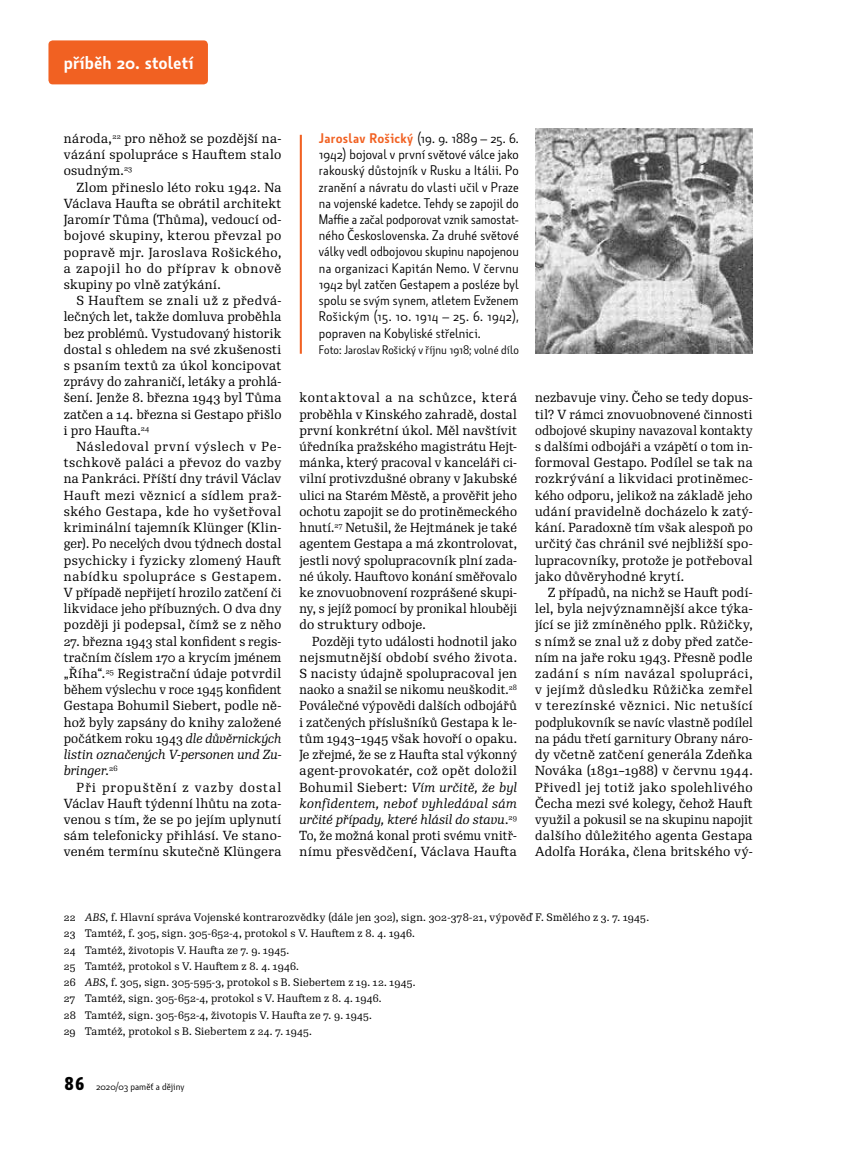
<style>
.page{position:relative;width:859px;height:1149px;background:#fff}
.page>*{position:absolute;margin:0;border:0;box-sizing:border-box;transform-origin:0 0}
.t1{font:600 18px "Botanika Std";color:#fff}
.t2{font:13.5px/16.2px "Botanika Std";letter-spacing:.01em;color:#000;text-align:justify}
.t3{font:12.75px/16.2px "Re Public Std";letter-spacing:.025em;color:#000;text-align:justify}
.t4{font:12.75px/16.2px "Re Public Std";letter-spacing:.025em;color:#000;text-align:justify;scale:.96 1}
.t5{font:12px "Botanika Std";letter-spacing:.005em;color:#000}
.t6{font:10.5px/16.2px "Re Public Std";letter-spacing:.02em;color:#000}
.t7{font:9.75px "Botanika Std";color:#000}
.s1{font-style:italic}
.s2{font-weight:600;color:#f16122}
.s3{font-family:"Botanika Mono";font-weight:700;font-size:18px}
</style>
<div class="page">
<div style="left:48px;top:40px;width:160px;height:44px;background:#f16122;border-radius:4px"></div>
<hr style="left:300px;top:135px;width:2px;height:218px;background:#f16122">
<img style="left:536px;top:128px;width:217px;height:225px">
<h1 class="t1" style="left:64px;top:50px;width:131px">příběh 20. století</h1>
<p class="t3" style="left:64px;top:130px;width:219px">národa,<sup>22</sup> pro něhož se pozdější na&shy;vázání spolupráce s Hauftem stalo osudným.<sup>23</sup></p>
<p class="t3" style="left:64px;top:179px;width:219px;text-indent:13px">Zlom přineslo léto roku 1942. Na Václava Haufta se obrátil architekt Jaromír Tůma (Thůma), vedoucí od&shy;bojové skupiny, kterou převzal po popravě mjr. Jaroslava Rošického, a zapojil ho do příprav k obnově skupiny po vlně zatýkání.</p>
<p class="t3" style="left:64px;top:292px;width:219px;text-indent:13px">S Hauftem se znali už z předvá&shy;lečných let, takže domluva proběhla bez problémů. Vystudovaný historik dostal s ohledem na své zkušenosti s psaním textů za úkol koncipovat zprávy do zahraničí, letáky a prohlá&shy;šení. Jenže 8. března 1943 byl Tůma zatčen a 14. března si Gestapo přišlo i pro Haufta.<sup>24</sup></p>
<p class="t3" style="left:64px;top:438px;width:219px;text-indent:13px">Následoval první výslech v Pe&shy;tschkově paláci a převoz do vazby na Pankráci. Příští dny trávil Václav Hauft mezi věznicí a sídlem praž&shy;ského Gestapa, kde ho vyšetřoval kriminální tajemník Klünger (Klin&shy;ger). Po necelých dvou týdnech dostal psychicky i fyzicky zlomený Hauft nabídku spolupráce s Gestapem.<br>V případě nepřijetí hrozilo zatčení či likvidace jeho příbuzných. O dva dny později ji podepsal, čímž se z něho</p>
<p class="t4" style="left:64px;top:633px;width:228px">27. března 1943 stal konfident s regis&shy;tračním číslem 170 a krycím jménem „Říha“.<sup>25</sup> Registrační údaje potvrdil během výslechu v roce 1945 konfident Gestapa Bohumil Siebert, podle ně&shy;hož byly zapsány do knihy založené počátkem roku 1943 <span class="s1">dle důvěrnických listin označených V-personen und Zu&shy;bringer</span>.<sup>26</sup></p>
<p class="t3" style="left:64px;top:778px;width:219px;text-indent:13px">Při propuštění z vazby dostal Václav Hauft týdenní lhůtu na zota&shy;venou s tím, že se po jejím uplynutí sám telefonicky přihlásí. Ve stano&shy;veném termínu skutečně Klüngera</p>
<p class="t2" style="left:319px;top:130px;width:201px"><span class="s2">Jaroslav Rošický</span> (19. 9. 1889 – 25. 6.<br>1942) bojoval v první světové válce jako rakouský důstojník v Rusku a Itálii. Po zranění a návratu do vlasti učil v Praze na vojenské kadetce. Tehdy se zapojil do Maffie a začal podporovat vznik samostat&shy;ného Československa. Za druhé světové války vedl odbojovou skupinu napojenou na organizaci Kapitán Nemo. V červnu 1942 byl zatčen Gestapem a posléze byl spolu se svým synem, atletem Evženem Rošickým (15. 10. 1914 – 25. 6. 1942), popraven na Kobyliské střelnici.</p>
<p class="t5" style="left:319px;top:341px;width:201px">Foto: Jaroslav Rošický v říjnu 1918; volné dílo</p>
<p class="t3" style="left:299px;top:390px;width:219px">kontaktoval a na schůzce, která proběhla v Kinského zahradě, dostal první konkrétní úkol. Měl navštívit úředníka pražského magistrátu Hejt&shy;mánka, který pracoval v kanceláři ci&shy;vilní protivzdušné obrany v Jakubské ulici na Starém Městě, a prověřit jeho ochotu zapojit se do protiněmeckého hnutí.<sup>27</sup> Netušil, že Hejtmánek je také agentem Gestapa a má zkontrolovat, jestli nový spolupracovník plní zada&shy;né úkoly. Hauftovo konání směřovalo ke znovuobnovení rozprášené skupi&shy;ny, s jejíž pomocí by pronikal hlouběji do struktury odboje.</p>
<p class="t3" style="left:299px;top:633px;width:219px;text-indent:13px">Později tyto události hodnotil jako nejsmutnější období svého života.<br>S nacisty údajně spolupracoval jen naoko a snažil se nikomu neuškodit.<sup>28<br></sup>Poválečné výpovědi dalších odbojářů i zatčených příslušníků Gestapa k le&shy;tům 1943–1945 však hovoří o opaku.<br>Je zřejmé, že se z Haufta stal výkonný agent-provokatér, což opět doložil Bohumil Siebert: <span class="s1">Vím určitě, že byl konfidentem, neboť vyhledával sám určité případy, které hlásil do stavu</span>.<sup>29<br></sup>To, že možná konal proti svému vnitř&shy;nímu přesvědčení, Václava Haufta</p>
<p class="t3" style="left:535px;top:390px;width:219px">nezbavuje viny. Čeho se tedy dopus&shy;til? V rámci znovuobnovené činnosti odbojové skupiny navazoval kontakty s dalšími odbojáři a vzápětí o tom in&shy;formoval Gestapo. Podílel se tak na rozkrývání a likvidaci protiněmec&shy;kého odporu, jelikož na základě jeho udání pravidelně docházelo k zatý&shy;kání. Paradoxně tím však alespoň po určitý čas chránil své nejbližší spo&shy;lupracovníky, protože je potřeboval jako důvěryhodné krytí.</p>
<p class="t3" style="left:535px;top:584px;width:219px;text-indent:13px">Z případů, na nichž se Hauft podí&shy;lel, byla nejvýznamnější akce týka&shy;jící se již zmíněného pplk. Růžičky, s nímž se znal už z doby před zatče&shy;ním na jaře roku 1943. Přesně podle zadání s ním navázal spolupráci, v jejímž důsledku Růžička zemřel v terezínské věznici. Nic netušící podplukovník se navíc vlastně podílel na pádu třetí garnitury Obrany náro&shy;dy včetně zatčení generála Zdeňka Nováka (1891–1988) v červnu 1944.<br>Přivedl jej totiž jako spolehlivého Čecha mezi své kolegy, čehož Hauft využil a pokusil se na skupinu napojit dalšího důležitého agenta Gestapa Adolfa Horáka, člena britského vý-</p>
<p class="t6" style="left:64px;top:909px;width:587px">22 <span class="s1">ABS</span>, f. Hlavní správa Vojenské kontrarozvědky (dále jen 302), sign. 302-378-21, výpověď F. Smělého z 3. 7. 1945.<br>23 Tamtéž, f. 305, sign. 305-652-4, protokol s V. Hauftem z 8. 4. 1946.<br>24 Tamtéž, životopis V. Haufta ze 7. 9. 1945.<br>25 Tamtéž, protokol s V. Hauftem z 8. 4. 1946.<br>26 <span class="s1">ABS</span>, f. 305, sign. 305-595-3, protokol s B. Siebertem z 19. 12. 1945.<br>27 Tamtéž, sign. 305-652-4, protokol s V. Hauftem z 8. 4. 1946.<br>28 Tamtéž, sign. 305-652-4, životopis V. Haufta ze 7. 9. 1945.<br>29 Tamtéž, protokol s B. Siebertem z 24. 7. 1945.</p>
<p class="t7" style="left:64px;top:1079px;width:122px"><span class="s3">86</span> 2020/03 paměť a dějiny</p>
</div>
